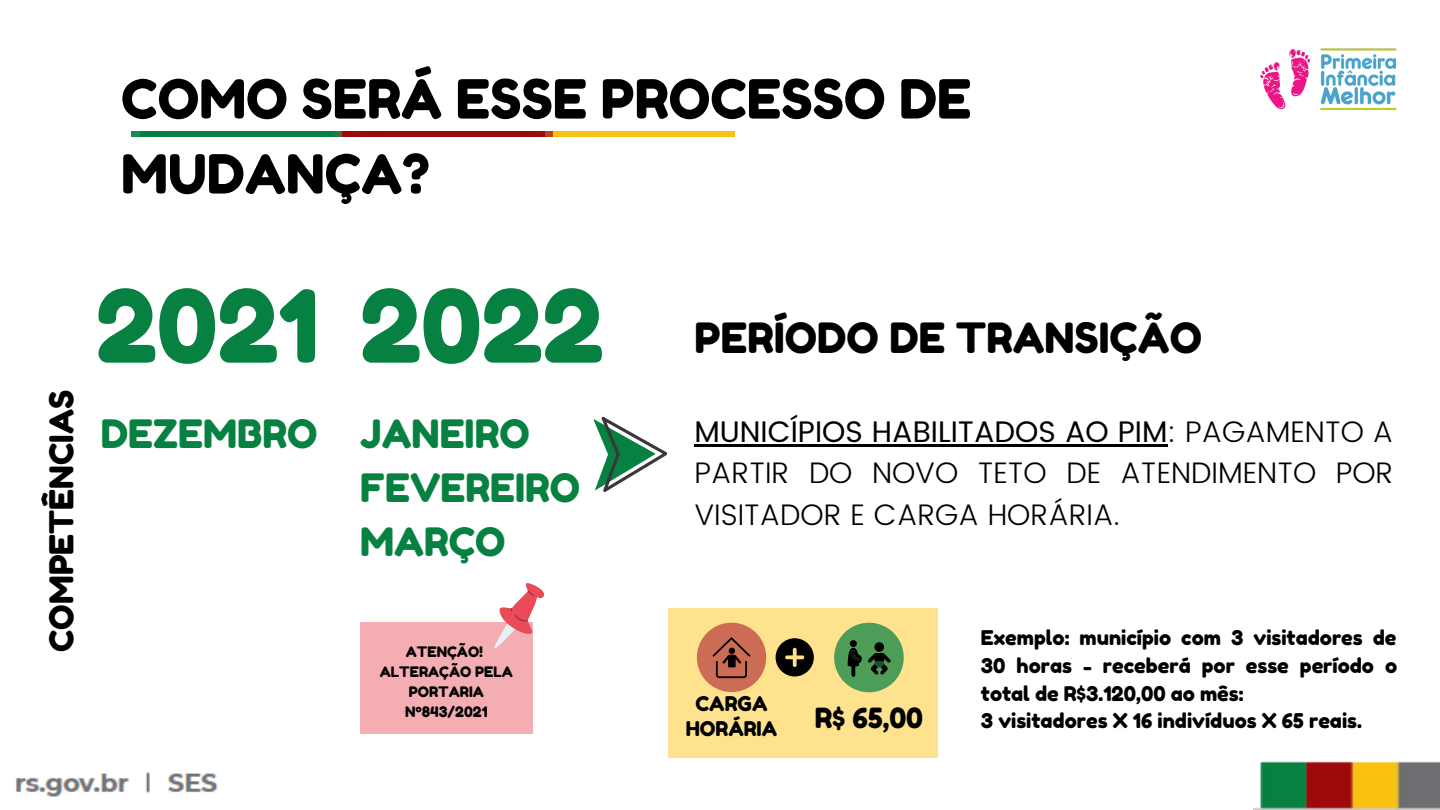
<style>
.page{position:relative;width:1440px;height:810px;background:#fff}
.page>*{position:absolute;margin:0;border:0;box-sizing:border-box;transform-origin:0 0}
.t1{font:99.9px "Fredoka One";color:#078141}
.t2{font:53.8px/75px "Fredoka One";color:#000}
.t3{font:41.7px "Fredoka One";color:#000}
.t4{font:39.1px/54px "Fredoka One";color:#078141}
.t5{font:32.9px "Fredoka One";color:#000}
.t6{font:300 29.7px/41.2px "Poppins";color:#000;text-align:justify}
.t7{font:27.8px "Fredoka One";color:#000}
.t8{font:20.3px/25.2px "Fredoka One";color:#000;text-align:center}
.t9{font:20.2px/27.8px "Fredoka One";color:#000;text-align:justify}
.t10{font:14.5px/19.8px "Fredoka One";color:#000;text-align:center}
.s1{font-weight:400}
</style>
<div class="page">
<img style="left:14px;top:772px;width:204px;height:25px">
<img style="left:1253px;top:761px;width:187px;height:49px">
<img style="left:131px;top:131px;width:604px;height:6px">
<hr style="left:694px;top:444px;width:474px;height:2px;background:#000">
<div style="left:668px;top:608px;width:270px;height:149px;background:#ffe28e"></div>
<svg style="left:697px;top:623px;width:69px;height:69px"></svg>
<svg style="left:834px;top:623px;width:70px;height:69px"></svg>
<svg style="left:776px;top:638px;width:38px;height:38px"></svg>
<img style="left:1260px;top:48px;width:137px;height:62px">
<svg style="left:593px;top:417px;width:74px;height:75px"></svg>
<div style="left:360px;top:622px;width:172px;height:111px;background:#f4adb3"></div>
<svg style="left:494px;top:583px;width:51px;height:68px"></svg>
<h2 class="t2" style="left:121px;top:61px;width:852px">COMO SERÁ ESSE PROCESSO DE<br>MUDANÇA?</h2>
<h3 class="t5" style="left:41px;top:652px;width:264px;rotate:-90deg">COMPETÊNCIAS</h3>
<h1 class="t1" style="left:96px;top:265px;width:509px">2021 2022</h1>
<h3 class="t3" style="left:694px;top:312px;width:509px">PERÍODO DE TRANSIÇÃO</h3>
<h3 class="t4" style="left:101px;top:406px;width:218px">DEZEMBRO</h3>
<h3 class="t4" style="left:360px;top:406px;width:221px">JANEIRO<br>FEVEREIRO<br>MARÇO</h3>
<h3 class="t6" style="left:694px;top:411px;width:701px"><span class="s1">MUNICÍPIOS HABILITADOS AO PIM</span>: PAGAMENTO A PARTIR DO NOVO TETO DE ATENDIMENTO POR VISITADOR E CARGA HORÁRIA.</h3>
<p class="t10" style="left:380px;top:642px;width:135px">ATENÇÃO!<br>ALTERAÇÃO PELA<br>PORTARIA<br>Nº843/2021</p>
<p class="t8" style="left:686px;top:691px;width:93px">CARGA<br>HORÁRIA</p>
<p class="t9" style="left:981px;top:624px;width:418px">Exemplo: município com 3 visitadores de 30 horas - receberá por esse período o total de R$3.120,00 ao mês:</p>
<h3 class="t7" style="left:815px;top:700px;width:110px">R$ 65,00</h3>
<p class="t9" style="left:981px;top:707px;width:382px">3 visitadores X 16 indivíduos X 65 reais.</p>
</div>
